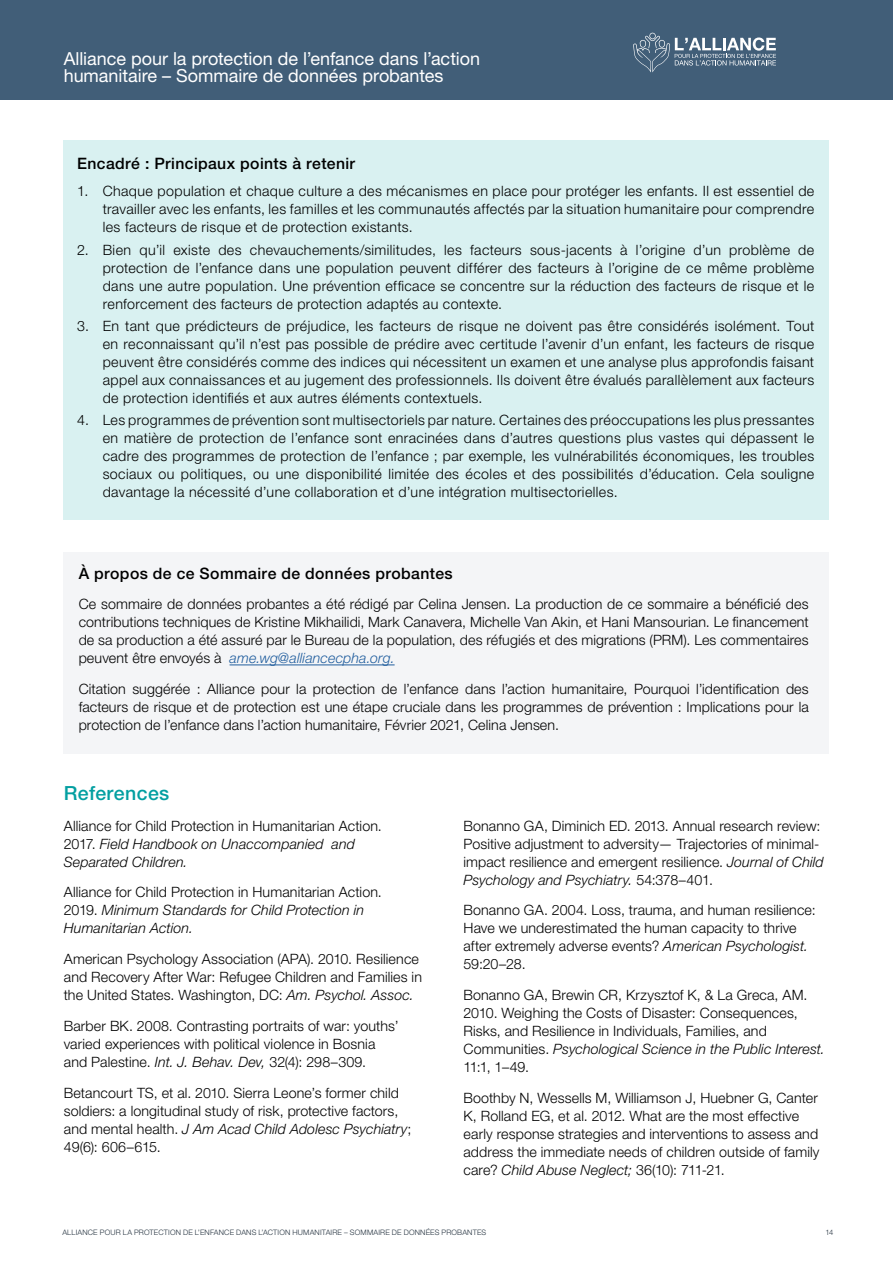
<style>
.page{position:relative;width:893px;height:1263px;background:#fff}
.page>*{position:absolute;margin:0;border:0;box-sizing:border-box;transform-origin:0 0}
.t1{font:500 19.5px "Helvetica Neue LT Pro";letter-spacing:.02em;color:#039fa1}
.t2{font:18px/16.5px "Helvetica Neue LT Pro";letter-spacing:-.005em;color:#fff}
.t3{font:500 15.75px "Helvetica Neue LT Pro";letter-spacing:.025em;color:#000}
.t4{font:300 14.25px/18px "Helvetica Neue LT Pro";letter-spacing:.01em;color:#000}
.t5{font:italic 300 14.25px/18px "Helvetica Neue LT Pro";letter-spacing:.005em;color:#000}
.t6{font:300 7.5px "Helvetica Neue LT Pro";letter-spacing:.02em;color:#212f3c}
.s1{font-style:italic;color:#215e9e}
.s2{font-style:italic}
.s3{font-style:normal}
</style>
<div class="page">
<div style="left:0;top:0;width:893px;height:99px;background:#415e78"></div>
<svg style="left:633px;top:33px;width:143px;height:39px"></svg>
<div style="left:64px;top:552px;width:765px;height:202px;background:#f4f5f7"></div>
<hr style="left:230px;top:664px;width:165px;height:1px;background:#215e9e">
<div style="left:64px;top:140px;width:765px;height:380px;background:#d9f1f1"></div>
<p class="t2" style="left:64px;top:50px;width:418px">Alliance pour la protection de l’enfance dans l’action humanitaire – Sommaire de données probantes</p>
<p class="t3" style="left:77px;top:154px;width:279px">Encadré : Principaux points à retenir</p>
<p class="t4" style="left:103px;top:182px;width:713px;text-align:justify;text-indent:-26px">1. Chaque population et chaque culture a des mécanismes en place pour protéger les enfants. Il est essentiel de travailler avec les enfants, les familles et les communautés affectés par la situation humanitaire pour comprendre les facteurs de risque et de protection existants.</p>
<p class="t4" style="left:103px;top:240px;width:713px;text-align:justify;text-indent:-26px">2. Bien qu’il existe des chevauchements/similitudes, les facteurs sous-jacents à l’origine d’un problème de protection de l’enfance dans une population peuvent différer des facteurs à l’origine de ce même problème dans une autre population. Une prévention efficace se concentre sur la réduction des facteurs de risque et le renforcement des facteurs de protection adaptés au contexte.</p>
<p class="t4" style="left:103px;top:317px;width:713px;text-align:justify;text-indent:-26px">3. En tant que prédicteurs de préjudice, les facteurs de risque ne doivent pas être considérés isolément. Tout en reconnaissant qu’il n’est pas possible de prédire avec certitude l’avenir d’un enfant, les facteurs de risque peuvent être considérés comme des indices qui nécessitent un examen et une analyse plus approfondis faisant appel aux connaissances et au jugement des professionnels. Ils doivent être évalués parallèlement aux facteurs de protection identifiés et aux autres éléments contextuels.</p>
<p class="t4" style="left:103px;top:411px;width:713px;text-align:justify;text-indent:-26px">4. Les programmes de prévention sont multisectoriels par nature. Certaines des préoccupations les plus pressantes en matière de protection de l’enfance sont enracinées dans d’autres questions plus vastes qui dépassent le cadre des programmes de protection de l’enfance ; par exemple, les vulnérabilités économiques, les troubles sociaux ou politiques, ou une disponibilité limitée des écoles et des possibilités d’éducation. Cela souligne davantage la nécessité d’une collaboration et d’une intégration multisectorielles.</p>
<p class="t3" style="left:79px;top:564px;width:376px">À propos de ce Sommaire de données probantes</p>
<p class="t4" style="left:79px;top:595px;width:732px;text-align:justify">Ce sommaire de données probantes a été rédigé par Celina Jensen. La production de ce sommaire a bénéficié des contributions techniques de Kristine Mikhailidi, Mark Canavera, Michelle Van Akin, et Hani Mansourian. Le financement de sa production a été assuré par le Bureau de la population, des réfugiés et des migrations (PRM). Les commentaires peuvent être envoyés à <span class="s1">ame.wg@alliancecpha.org.</span></p>
<p class="t4" style="left:79px;top:680px;width:732px;text-align:justify">Citation suggérée : Alliance pour la protection de l’enfance dans l’action humanitaire, Pourquoi l’identification des facteurs de risque et de protection est une étape cruciale dans les programmes de prévention : Implications pour la protection de l’enfance dans l’action humanitaire, Février 2021, Celina Jensen.</p>
<h1 class="t1" style="left:64px;top:781px;width:107px">References</h1>
<p class="t4" style="left:64px;top:816px;width:320px">Alliance for Child Protection in Humanitarian Action.<br>2017. <span class="s2">Field Handbook on Unaccompanied and<br>Separated Children.</span></p>
<p class="t5" style="left:64px;top:883px;width:320px"><span class="s3">Alliance for Child Protection in Humanitarian Action.<br>2019.</span> Minimum Standards for Child Protection in<br>Humanitarian Action.</p>
<p class="t4" style="left:64px;top:950px;width:360px">American Psychology Association (APA). 2010. Resilience and Recovery After War: Refugee Children and Families in the United States. Washington, DC: <span class="s2">Am. Psychol. Assoc.</span></p>
<p class="t4" style="left:64px;top:1016px;width:336px">Barber BK. 2008. Contrasting portraits of war: youths’ varied experiences with political violence in Bosnia and Palestine. <span class="s2">Int. J. Behav. Dev,</span> 32(4): 298–309.</p>
<p class="t4" style="left:64px;top:1083px;width:349px">Betancourt TS, et al. 2010. Sierra Leone’s former child soldiers: a longitudinal study of risk, protective factors, and mental health. <span class="s2">J Am Acad Child Adolesc Psychiatry</span>; 49(6): 606–615.</p>
<p class="t4" style="left:463px;top:816px;width:362px">Bonanno GA, Diminich ED. 2013. Annual research review:<br>Positive adjustment to adversity— Trajectories of minimal&shy;impact resilience and emergent resilience. <span class="s2">Journal of Child Psychology and Psychiatry.</span> 54:378–401.</p>
<p class="t4" style="left:463px;top:901px;width:354px">Bonanno GA. 2004. Loss, trauma, and human resilience:<br>Have we underestimated the human capacity to thrive after extremely adverse events? <span class="s2">American Psychologist.<br></span>59:20–28.</p>
<p class="t4" style="left:463px;top:986px;width:363px">Bonanno GA, Brewin CR, Krzysztof K, &amp; La Greca, AM.<br>2010. Weighing the Costs of Disaster: Consequences, Risks, and Resilience in Individuals, Families, and Communities. <span class="s2">Psychological Science in the Public Interest.<br></span>11:1, 1–49.</p>
<p class="t4" style="left:463px;top:1088px;width:358px">Boothby N, Wessells M, Williamson J, Huebner G, Canter K, Rolland EG, et al. 2012. What are the most effective early response strategies and interventions to assess and address the immediate needs of children outside of family care? <span class="s2">Child Abuse Neglect;</span> 36(10): 711-21.</p>
<p class="t6" style="left:62px;top:1228px;width:425px">ALLIANCE POUR LA PROTECTION DE L’ENFANCE DANS L’ACTION HUMANITAIRE – SOMMAIRE DE DONNÉES PROBANTES</p>
<p class="t6" style="left:825px;top:1228px;width:9px">14</p>
</div>
